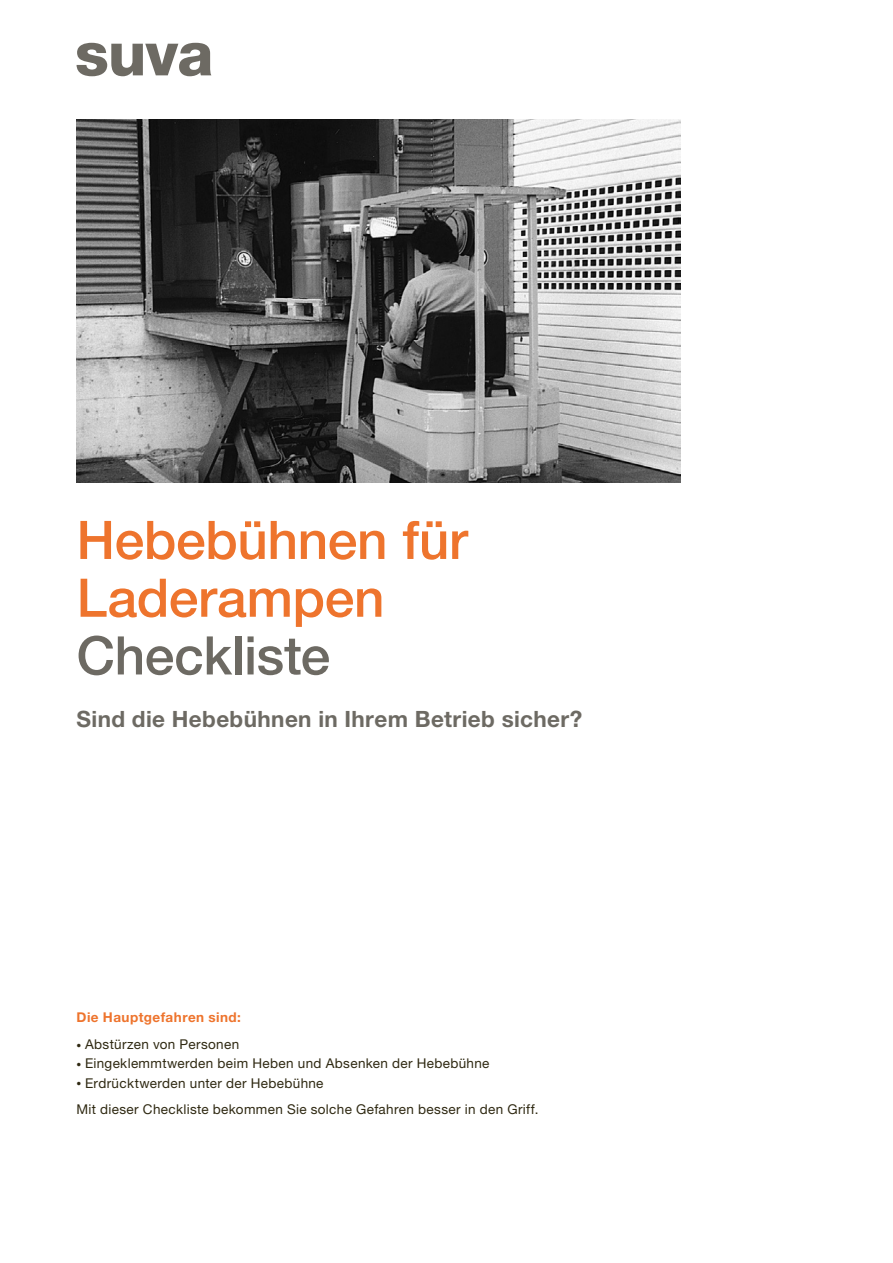
<style>
.page{position:relative;width:893px;height:1263px;background:#fff}
.page>*{position:absolute;margin:0;border:0;box-sizing:border-box;transform-origin:0 0}
.t1{font:500 53.25px/57.8px "Helvetica Neue LT Std";letter-spacing:-.005em;color:#ee742d}
.t2{font:500 53.25px "Helvetica Neue LT Std";letter-spacing:-.01em;color:#6d6a63}
.t3{font:700 22.5px "Helvetica Neue LT Std";letter-spacing:.015em;color:#6d6a63}
.t4{font:13.5px/26.5px "Helvetica Neue LT Std";letter-spacing:.025em;color:#2f2912}
.t5{font:700 13.5px "Helvetica Neue LT Std";letter-spacing:.035em;color:#ee742d}
.s1{font-weight:300;font-size:9.75px}
</style>
<div class="page">
<svg style="left:77px;top:43px;width:134px;height:33px"></svg>
<img style="left:77px;top:119px;width:603px;height:364px">
<h1 class="t1" style="left:77px;top:511px;width:393px">Hebebühnen für<br>Laderampen</h1>
<h1 class="t2" style="left:77px;top:624px;width:255px">Checkliste</h1>
<h2 class="t3" style="left:77px;top:705px;width:507px">Sind die Hebebühnen in Ihrem Betrieb sicher?</h2>
<p class="t5" style="left:77px;top:1008px;width:166px">Die Hauptgefahren sind:</p>
<p class="t4" style="left:77px;top:1031px;width:164px"><span class="s1">•</span> Abstürzen von Personen</p>
<p class="t4" style="left:77px;top:1050px;width:414px"><span class="s1">•</span> Eingeklemmtwerden beim Heben und Absenken der Hebebühne</p>
<p class="t4" style="left:77px;top:1069px;width:463px"><span class="s1">•</span> Erdrücktwerden unter der Hebebühne<br>Mit dieser Checkliste bekommen Sie solche Gefahren besser in den Griff.</p>
</div>
